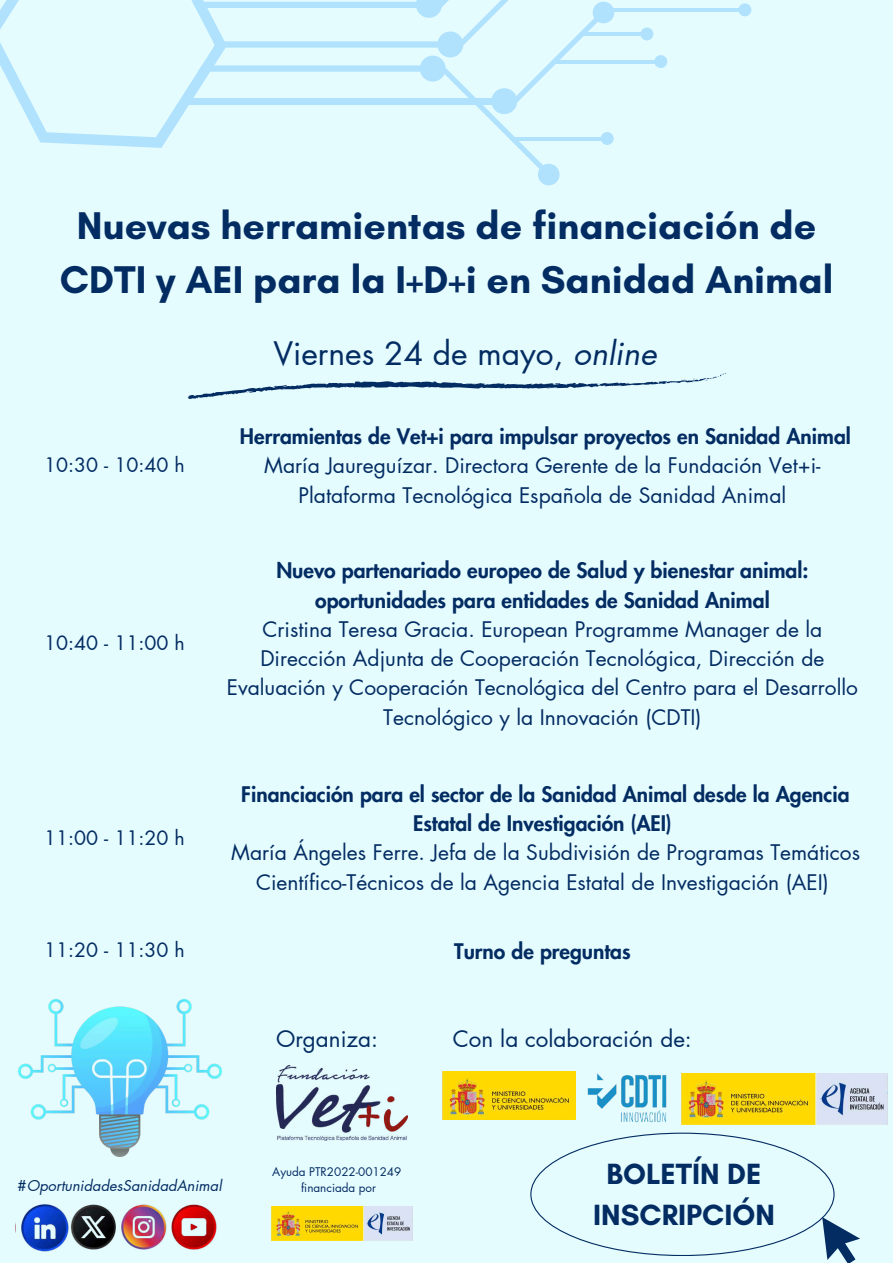
<style>
.page{position:relative;width:893px;height:1263px;background:#e5fcff}
.page>*{position:absolute;margin:0;border:0;box-sizing:border-box;transform-origin:0 0}
.t1{font:700 39.38px/54.6px "Glacial Indifference";color:#032c62;text-align:center}
.t2{font:31.65px "Futura LT Pro";color:#032c62}
.t3{font:700 29.78px/41.3px "Glacial Indifference";color:#032c62;text-align:center}
.t4{font:22.42px "Futura LT Pro";color:#032c62}
.t5{font:21px/29.2px "Futura LT Pro";color:#032c62;text-align:center}
.t6{font:800 21px/29.2px "Futura LT Pro";color:#032c62;text-align:center}
.t7{font:19.5px "Futura LT Pro";color:#032c62}
.t8{font:italic 14.7px "Futura LT Pro";color:#032c62}
.t9{font:11.7px/16.1px "Futura LT Pro";color:#032c62;text-align:center}
.s1{font-style:italic}
.s2{font-style:normal}
</style>
<div class="page">
<svg style="left:188px;top:373px;width:538px;height:26px"></svg>
<hr style="left:609px;top:8px;width:136px;height:3px;background:#098efa">
<svg style="left:738px;top:3px;width:13px;height:13px"></svg>
<hr style="left:580px;top:32px;width:67px;height:4px;background:#b0e1fd">
<div style="left:640px;top:28px;width:13px;height:12px;background:#b0e1fd;border-radius:50%"></div>
<hr style="left:554px;top:60px;width:107px;height:3px;background:#098efa">
<div style="left:654px;top:55px;width:13px;height:13px;background:#b0e1fd;border-radius:50%"></div>
<svg style="left:0;top:0;width:615px;height:186px"></svg>
<img style="left:19px;top:1000px;width:203px;height:147px">
<img style="left:276px;top:1065px;width:131px;height:76px">
<img style="left:681px;top:1073px;width:207px;height:51px">
<img style="left:587px;top:1073px;width:79px;height:49px">
<img style="left:443px;top:1071px;width:132px;height:49px">
<img style="left:271px;top:1206px;width:141px;height:34px">
<img style="left:71px;top:1147px;width:146px;height:103px">
<img style="left:21px;top:1204px;width:50px;height:48px">
<svg style="left:530px;top:1132px;width:330px;height:131px"></svg>
<h1 class="t1" style="left:60px;top:198px;width:775px">Nuevas herramientas de financiación de<br>CDTI y AEI para la I+D+i en Sanidad Animal</h1>
<h2 class="t2" style="left:273px;top:338px;width:384px">Viernes 24 de mayo, <span class="s1">online</span></h2>
<p class="t7" style="left:44px;top:456px;width:142px">10:30 - 10:40 h</p>
<p class="t7" style="left:44px;top:634px;width:142px">10:40 - 11:00 h</p>
<p class="t7" style="left:44px;top:828px;width:142px">11:00 - 11:20 h</p>
<p class="t6" style="left:240px;top:423px;width:612px">Herramientas de Vet+i para impulsar proyectos en Sanidad Animal</p>
<p class="t5" style="left:264px;top:452px;width:558px">María Jaureguízar. Directora Gerente de la Fundación Vet+i-<br>Plataforma Tecnológica Española de Sanidad Animal</p>
<p class="t6" style="left:276px;top:557px;width:534px">Nuevo partenariado europeo de Salud y bienestar animal: oportunidades para entidades de Sanidad Animal</p>
<p class="t5" style="left:227px;top:615px;width:633px">Cristina Teresa Gracia. European Programme Manager de la Dirección Adjunta de Cooperación Tecnológica, Dirección de Evaluación y Cooperación Tecnológica del Centro para el Desarrollo Tecnológico y la Innovación (CDTI)</p>
<p class="t6" style="left:241px;top:780px;width:610px">Financiación para el sector de la Sanidad Animal desde la Agencia<br>Estatal de Investigación (AEI)</p>
<p class="t5" style="left:231px;top:839px;width:630px">María Ángeles Ferre. Jefa de la Subdivisión de Programas Temáticos<br>Científico-Técnicos de la Agencia Estatal de Investigación (AEI)</p>
<p class="t7" style="left:44px;top:941px;width:142px">11:20 - 11:30 h</p>
<p class="t6" style="left:454px;top:937px;width:178px">Turno de preguntas</p>
<p class="t8" style="left:18px;top:1179px;width:206px"><span class="s2">#</span>OportunidadesSanidadAnimal</p>
<p class="t4" style="left:276px;top:1028px;width:103px">Organiza:</p>
<p class="t4" style="left:453px;top:1028px;width:241px">Con la colaboración de:</p>
<p class="t9" style="left:272px;top:1164px;width:131px">Ayuda PTR2022-001249 financiada por</p>
<h3 class="t3" style="left:593px;top:1152px;width:183px">BOLETÍN DE<br>INSCRIPCIÓN</h3>
</div>
